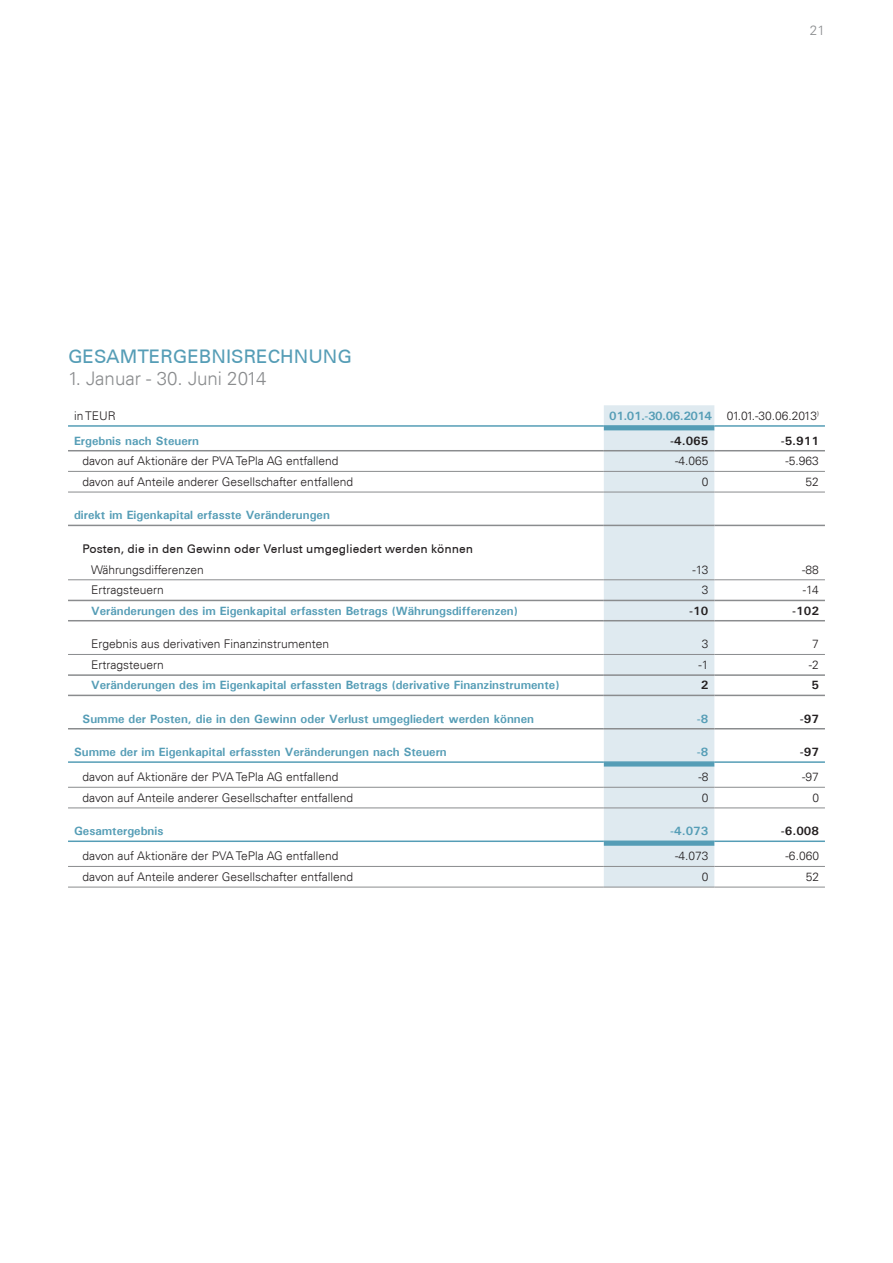
<style>
.page{position:relative;width:893px;height:1263px;background:#fff}
.page>*{position:absolute;margin:0;border:0;box-sizing:border-box;transform-origin:0 0}
.t1{font:500 18.75px "Univers CE";color:#559db6}
.t2{font:300 18.75px "Univers LT";color:#8a8c8e}
.t3{font:300 13.5px "Univers LT";color:#8a8c8e}
.t4{font:300 12px "Univers LT";color:#231f20}
.t5{font:700 12px "Univers ATT";color:#559db6}
.t6{font:500 12px "Univers CE";color:#231f20}
.t7{font:700 12px "Univers ATT";letter-spacing:-.04em;color:#559db6}
.t8{font:700 12px "Univers ATT";color:#231f20}
.s1{font-family:"Univers LT";font-weight:300;color:#231f20}
</style>
<div class="page">
<div style="left:604px;top:405px;width:110px;height:482px;background:#dfeaf0"></div>
<div style="left:604px;top:427px;width:110px;height:419px;background:#dfeaf0"></div>
<hr style="left:68px;top:450px;width:536px;height:1px;background:#8a8c8e">
<hr style="left:604px;top:450px;width:110px;height:1px;background:#8a8c8e">
<hr style="left:714px;top:450px;width:111px;height:1px;background:#8a8c8e">
<hr style="left:68px;top:471px;width:536px;height:1px;background:#8a8c8e">
<hr style="left:604px;top:471px;width:110px;height:1px;background:#8a8c8e">
<hr style="left:714px;top:471px;width:111px;height:1px;background:#8a8c8e">
<hr style="left:68px;top:492px;width:536px;height:1px;background:#8a8c8e">
<hr style="left:604px;top:492px;width:110px;height:1px;background:#8a8c8e">
<hr style="left:714px;top:492px;width:111px;height:1px;background:#8a8c8e">
<hr style="left:68px;top:525px;width:536px;height:1px;background:#8a8c8e">
<hr style="left:604px;top:525px;width:110px;height:1px;background:#8a8c8e">
<hr style="left:714px;top:525px;width:111px;height:1px;background:#8a8c8e">
<hr style="left:68px;top:600px;width:536px;height:1px;background:#8a8c8e">
<hr style="left:604px;top:600px;width:110px;height:1px;background:#8a8c8e">
<hr style="left:714px;top:600px;width:111px;height:1px;background:#8a8c8e">
<hr style="left:68px;top:620px;width:536px;height:1px;background:#8a8c8e">
<hr style="left:604px;top:620px;width:110px;height:1px;background:#8a8c8e">
<hr style="left:714px;top:620px;width:111px;height:1px;background:#8a8c8e">
<hr style="left:68px;top:695px;width:536px;height:1px;background:#8a8c8e">
<hr style="left:604px;top:695px;width:110px;height:1px;background:#8a8c8e">
<hr style="left:714px;top:695px;width:111px;height:1px;background:#8a8c8e">
<hr style="left:68px;top:579px;width:536px;height:1px;background:#8a8c8e">
<hr style="left:604px;top:579px;width:110px;height:1px;background:#8a8c8e">
<hr style="left:714px;top:579px;width:111px;height:1px;background:#8a8c8e">
<hr style="left:68px;top:654px;width:536px;height:1px;background:#8a8c8e">
<hr style="left:604px;top:654px;width:110px;height:1px;background:#8a8c8e">
<hr style="left:714px;top:654px;width:111px;height:1px;background:#8a8c8e">
<hr style="left:68px;top:674px;width:536px;height:2px;background:#8a8c8e">
<hr style="left:604px;top:674px;width:110px;height:2px;background:#8a8c8e">
<hr style="left:714px;top:674px;width:111px;height:2px;background:#8a8c8e">
<hr style="left:68px;top:787px;width:536px;height:1px;background:#8a8c8e">
<hr style="left:604px;top:787px;width:110px;height:1px;background:#8a8c8e">
<hr style="left:714px;top:787px;width:111px;height:1px;background:#8a8c8e">
<hr style="left:68px;top:807px;width:536px;height:1px;background:#8a8c8e">
<hr style="left:604px;top:807px;width:110px;height:1px;background:#8a8c8e">
<hr style="left:714px;top:807px;width:111px;height:1px;background:#8a8c8e">
<hr style="left:68px;top:866px;width:536px;height:1px;background:#8a8c8e">
<hr style="left:604px;top:866px;width:110px;height:1px;background:#8a8c8e">
<hr style="left:714px;top:866px;width:111px;height:1px;background:#8a8c8e">
<hr style="left:68px;top:887px;width:536px;height:1px;background:#8a8c8e">
<hr style="left:604px;top:887px;width:110px;height:1px;background:#8a8c8e">
<hr style="left:714px;top:887px;width:111px;height:1px;background:#8a8c8e">
<hr style="left:68px;top:425px;width:536px;height:2px;background:#559db6">
<hr style="left:604px;top:425px;width:110px;height:2px;background:#559db6">
<hr style="left:714px;top:425px;width:111px;height:2px;background:#559db6">
<hr style="left:68px;top:761px;width:536px;height:2px;background:#559db6">
<hr style="left:604px;top:761px;width:110px;height:2px;background:#559db6">
<hr style="left:714px;top:761px;width:111px;height:2px;background:#559db6">
<hr style="left:68px;top:840px;width:536px;height:2px;background:#559db6">
<hr style="left:604px;top:840px;width:110px;height:2px;background:#559db6">
<hr style="left:714px;top:840px;width:111px;height:2px;background:#559db6">
<hr style="left:68px;top:728px;width:536px;height:1px;background:#8a8c8e">
<hr style="left:604px;top:728px;width:110px;height:1px;background:#8a8c8e">
<hr style="left:714px;top:728px;width:111px;height:1px;background:#8a8c8e">
<p class="t3" style="left:810px;top:22px;width:17px">21</p>
<h1 class="t1" style="left:68px;top:345px;width:14px">GESAMTERGEBNISRECHN</h1>
<h1 class="t1" style="left:308px;top:345px;width:29px">UNG</h1>
<h1 class="t2" style="left:68px;top:367px;width:200px">1. Januar - 30. Juni 2014</h1>
<p class="t4" style="left:74px;top:408px;width:43px">in TEUR</p>
<p class="t7" style="left:609px;top:408px;width:211px">01.01.-30.06.2014 <span class="s1">01.01.-30.06.2013</span><sup>)</sup></p>
<p class="t5" style="left:74px;top:433px;width:126px">Ergebnis nach Steuern</p>
<p class="t8" style="left:670px;top:433px;width:40px">-4.065</p>
<p class="t8" style="left:781px;top:433px;width:40px">-5.911</p>
<p class="t4" style="left:83px;top:454px;width:257px">davon auf Aktionäre der PVA TePla AG entfallend</p>
<p class="t4" style="left:675px;top:454px;width:35px">-4.065</p>
<p class="t4" style="left:786px;top:454px;width:35px">-5.963</p>
<p class="t4" style="left:83px;top:474px;width:272px">davon auf Anteile anderer Gesellschafter entfallend</p>
<p class="t4" style="left:702px;top:474px;width:8px">0</p>
<p class="t4" style="left:806px;top:474px;width:15px">52</p>
<p class="t5" style="left:74px;top:508px;width:257px">direkt im Eigenkapital erfasste Veränderungen</p>
<p class="t6" style="left:83px;top:542px;width:392px">Posten, die in den Gewinn oder Verlust umgegliedert werden können</p>
<p class="t4" style="left:91px;top:562px;width:114px">Währungsdifferenzen</p>
<p class="t4" style="left:692px;top:562px;width:18px">-13</p>
<p class="t4" style="left:802px;top:562px;width:18px">-88</p>
<p class="t4" style="left:91px;top:583px;width:74px">Ertragsteuern</p>
<p class="t4" style="left:702px;top:583px;width:8px">3</p>
<p class="t4" style="left:803px;top:583px;width:18px">-14</p>
<p class="t5" style="left:91px;top:603px;width:428px">Veränderungen des im Eigenkapital erfassten Betrags (Währungsdifferenzen)</p>
<p class="t8" style="left:689px;top:603px;width:21px">-10</p>
<p class="t8" style="left:792px;top:603px;width:28px">-102</p>
<p class="t4" style="left:91px;top:637px;width:239px">Ergebnis aus derivativen Finanzinstrumenten</p>
<p class="t4" style="left:702px;top:637px;width:8px">3</p>
<p class="t4" style="left:812px;top:637px;width:8px">7</p>
<p class="t4" style="left:91px;top:658px;width:74px">Ertragsteuern</p>
<p class="t4" style="left:698px;top:658px;width:12px">-1</p>
<p class="t4" style="left:809px;top:658px;width:12px">-2</p>
<p class="t5" style="left:91px;top:678px;width:470px">Veränderungen des im Eigenkapital erfassten Betrags (derivative Finanzinstrumente)</p>
<p class="t8" style="left:701px;top:678px;width:9px">2</p>
<p class="t8" style="left:811px;top:678px;width:9px">5</p>
<p class="t5" style="left:83px;top:711px;width:453px">Summe der Posten, die in den Gewinn oder Verlust umgegliedert werden können</p>
<p class="t5" style="left:697px;top:711px;width:13px">-8</p>
<p class="t8" style="left:800px;top:711px;width:21px">-97</p>
<p class="t5" style="left:74px;top:745px;width:374px">Summe der im Eigenkapital erfassten Veränderungen nach Steuern</p>
<p class="t5" style="left:697px;top:745px;width:13px">-8</p>
<p class="t8" style="left:800px;top:745px;width:21px">-97</p>
<p class="t4" style="left:83px;top:770px;width:257px">davon auf Aktionäre der PVA TePla AG entfallend</p>
<p class="t4" style="left:698px;top:770px;width:12px">-8</p>
<p class="t4" style="left:802px;top:770px;width:18px">-97</p>
<p class="t4" style="left:83px;top:790px;width:272px">davon auf Anteile anderer Gesellschafter entfallend</p>
<p class="t4" style="left:702px;top:790px;width:8px">0</p>
<p class="t4" style="left:812px;top:790px;width:8px">0</p>
<p class="t5" style="left:74px;top:824px;width:91px">Gesamtergebnis</p>
<p class="t5" style="left:670px;top:824px;width:40px">-4.073</p>
<p class="t8" style="left:781px;top:824px;width:40px">-6.008</p>
<p class="t4" style="left:83px;top:849px;width:257px">davon auf Aktionäre der PVA TePla AG entfallend</p>
<p class="t4" style="left:675px;top:849px;width:35px">-4.073</p>
<p class="t4" style="left:786px;top:849px;width:35px">-6.060</p>
<p class="t4" style="left:83px;top:870px;width:272px">davon auf Anteile anderer Gesellschafter entfallend</p>
<p class="t4" style="left:702px;top:870px;width:8px">0</p>
<p class="t4" style="left:806px;top:870px;width:15px">52</p>
</div>
